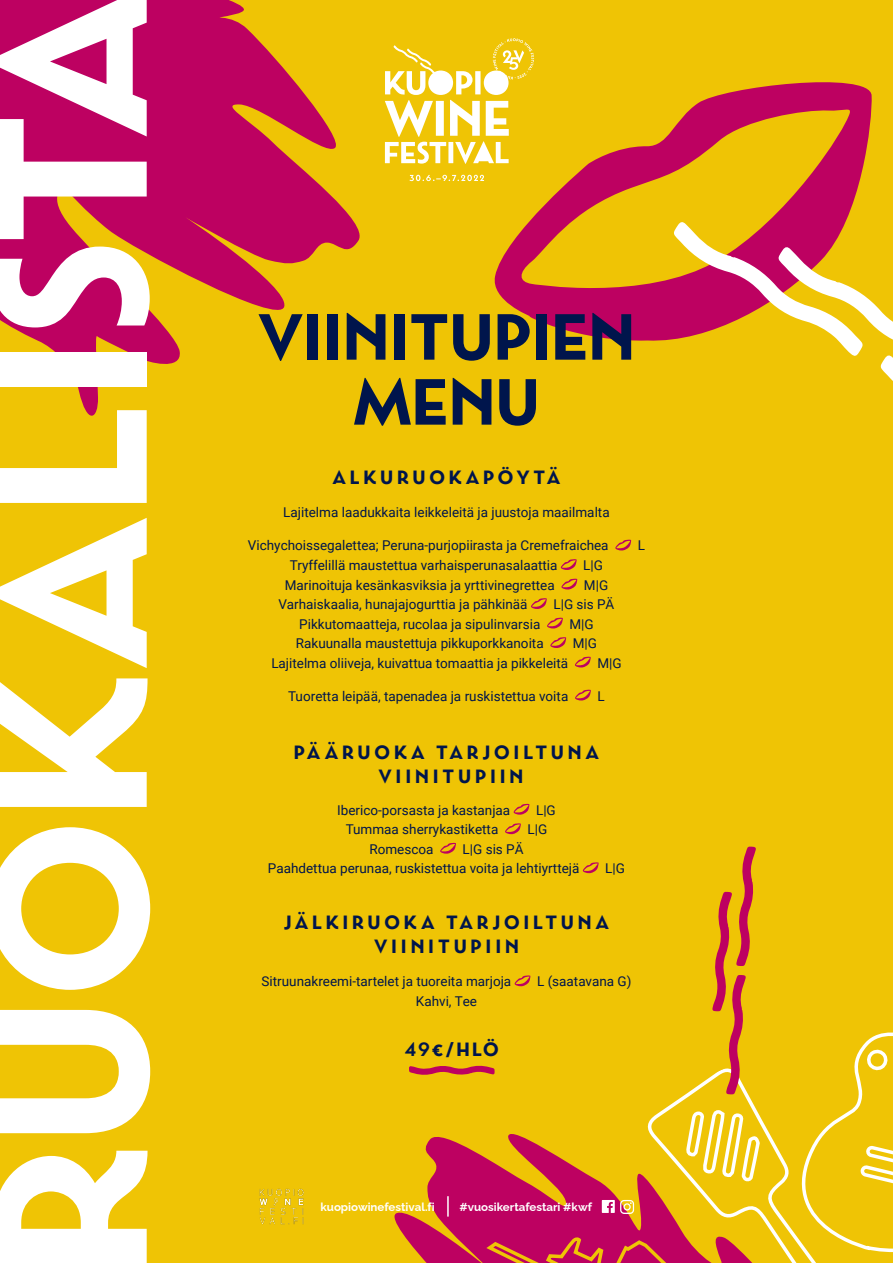
<style>
.page{position:relative;width:893px;height:1263px;background:#efc405}
.page>*{position:absolute;margin:0;border:0;box-sizing:border-box;transform-origin:0 0}
.t1{font:700 218.25px "Town 50 Chic";color:#fff}
.t2{font:700 64.95px "Town 50 Chic";color:#00154c}
.otsikot{font:700 19.2px "Town 50 Chic";letter-spacing:.2em;color:#00154c}
.leipis{font:13.5px "Roboto";color:#00154c}
.t3{font:700 11.55px "Raleway";color:#fff}
</style>
<div class="page">
<svg style="left:494px;top:82px;width:378px;height:259px"></svg>
<svg style="left:672px;top:221px;width:221px;height:160px"></svg>
<svg style="left:0;top:0;width:360px;height:416px;fill:#bd0161"></svg>
<svg style="left:648px;top:1076px;width:117px;height:49px"></svg>
<svg style="left:394px;top:1125px;width:383px;height:138px"></svg>
<svg style="left:483px;top:1238px;width:269px;height:25px"></svg>
<svg style="left:777px;top:1032px;width:116px;height:231px"></svg>
<svg style="left:712px;top:846px;width:44px;height:249px"></svg>
<svg style="left:615px;top:539px;width:16px;height:12px"></svg>
<svg style="left:561px;top:559px;width:16px;height:11px"></svg>
<svg style="left:561px;top:578px;width:16px;height:12px"></svg>
<svg style="left:531px;top:598px;width:16px;height:11px"></svg>
<svg style="left:547px;top:617px;width:16px;height:12px"></svg>
<svg style="left:550px;top:637px;width:16px;height:11px"></svg>
<svg style="left:575px;top:656px;width:16px;height:12px"></svg>
<svg style="left:575px;top:689px;width:16px;height:12px"></svg>
<svg style="left:513px;top:803px;width:16px;height:12px"></svg>
<svg style="left:505px;top:823px;width:16px;height:11px"></svg>
<svg style="left:440px;top:842px;width:16px;height:12px"></svg>
<svg style="left:583px;top:862px;width:16px;height:11px"></svg>
<svg style="left:514px;top:975px;width:16px;height:11px"></svg>
<img style="left:259px;top:1188px;width:45px;height:37px">
<hr style="left:447px;top:1196px;width:2px;height:20px;background:#fff">
<svg style="left:602px;top:1200px;width:32px;height:14px"></svg>
<svg style="left:409px;top:175px;width:75px;height:6px"></svg>
<svg style="left:385px;top:38px;width:149px;height:126px"></svg>
<svg style="left:409px;top:1065px;width:86px;height:10px"></svg>
<p class="t1" style="left:-55px;top:1277px;width:1294px;rotate:-90deg">RUOKALISTA</p>
<p class="t2" style="left:258px;top:300px;width:379px">VIINITUPIEN</p>
<p class="t2" style="left:353px;top:365px;width:188px">MENU</p>
<p class="otsikot" style="left:332px;top:467px;width:229px">ALKURUOKAPÖYTÄ</p>
<p class="leipis" style="left:283px;top:503px;width:328px">Lajitelma laadukkaita leikkeleitä ja juustoja maailmalta</p>
<p class="leipis" style="left:248px;top:536px;width:362px">Vichychoissegalettea; Peruna-purjopiirasta ja Cremefraichea</p>
<p class="leipis" style="left:638px;top:536px;width:9px">L</p>
<p class="leipis" style="left:290px;top:556px;width:269px">Tryffelillä maustettua varhaisperunasalaattia</p>
<p class="leipis" style="left:583px;top:556px;width:21px">L|G</p>
<p class="leipis" style="left:285px;top:575px;width:271px">Marinoituja kesänkasviksia ja yrttivinegrettea</p>
<p class="leipis" style="left:584px;top:575px;width:26px">M|G</p>
<p class="leipis" style="left:279px;top:595px;width:251px">Varhaiskaalia, hunajajogurttia ja pähkinää</p>
<p class="leipis" style="left:553px;top:595px;width:62px">L|G sis PÄ</p>
<p class="leipis" style="left:299px;top:614px;width:243px">Pikkutomaatteja, rucolaa ja sipulinvarsia</p>
<p class="leipis" style="left:569px;top:614px;width:26px">M|G</p>
<p class="leipis" style="left:296px;top:634px;width:249px">Rakuunalla maustettuja pikkuporkkanoita</p>
<p class="leipis" style="left:573px;top:634px;width:26px">M|G</p>
<p class="leipis" style="left:271px;top:653px;width:298px">Lajitelma oliiveja, kuivattua tomaattia ja pikkeleitä</p>
<p class="leipis" style="left:597px;top:653px;width:26px">M|G</p>
<p class="leipis" style="left:288px;top:686px;width:282px">Tuoretta leipää, tapenadea ja ruskistettua voita</p>
<p class="leipis" style="left:597px;top:686px;width:9px">L</p>
<p class="otsikot" style="left:294px;top:741px;width:307px">PÄÄRUOKA TARJOILTUNA</p>
<p class="otsikot" style="left:378px;top:765px;width:146px">VIINITUPIIN</p>
<p class="leipis" style="left:337px;top:800px;width:175px">Iberico-porsasta ja kastanjaa</p>
<p class="leipis" style="left:536px;top:800px;width:21px">L|G</p>
<p class="leipis" style="left:346px;top:820px;width:154px">Tummaa sherrykastiketta</p>
<p class="leipis" style="left:527px;top:820px;width:21px">L|G</p>
<p class="leipis" style="left:369px;top:839px;width:66px">Romescoa</p>
<p class="leipis" style="left:463px;top:839px;width:62px">L|G sis PÄ</p>
<p class="leipis" style="left:268px;top:859px;width:313px">Paahdettua perunaa, ruskistettua voita ja lehtiyrttejä</p>
<p class="leipis" style="left:605px;top:859px;width:21px">L|G</p>
<p class="otsikot" style="left:284px;top:911px;width:327px">JÄLKIRUOKA TARJOILTUNA</p>
<p class="otsikot" style="left:374px;top:935px;width:146px">VIINITUPIIN</p>
<p class="leipis" style="left:262px;top:972px;width:251px">Sitruunakreemi-tartelet ja tuoreita marjoja</p>
<p class="leipis" style="left:537px;top:972px;width:96px">L (saatavana G)</p>
<p class="leipis" style="left:416px;top:991px;width:63px">Kahvi, Tee</p>
<p class="otsikot" style="left:405px;top:1038px;width:95px">49€/HLÖ</p>
<p class="t3" style="left:320px;top:1198px;width:116px">kuopiowinefestival.fi</p>
<p class="t3" style="left:459px;top:1198px;width:134px">#vuosikertafestari #kwf</p>
</div>
